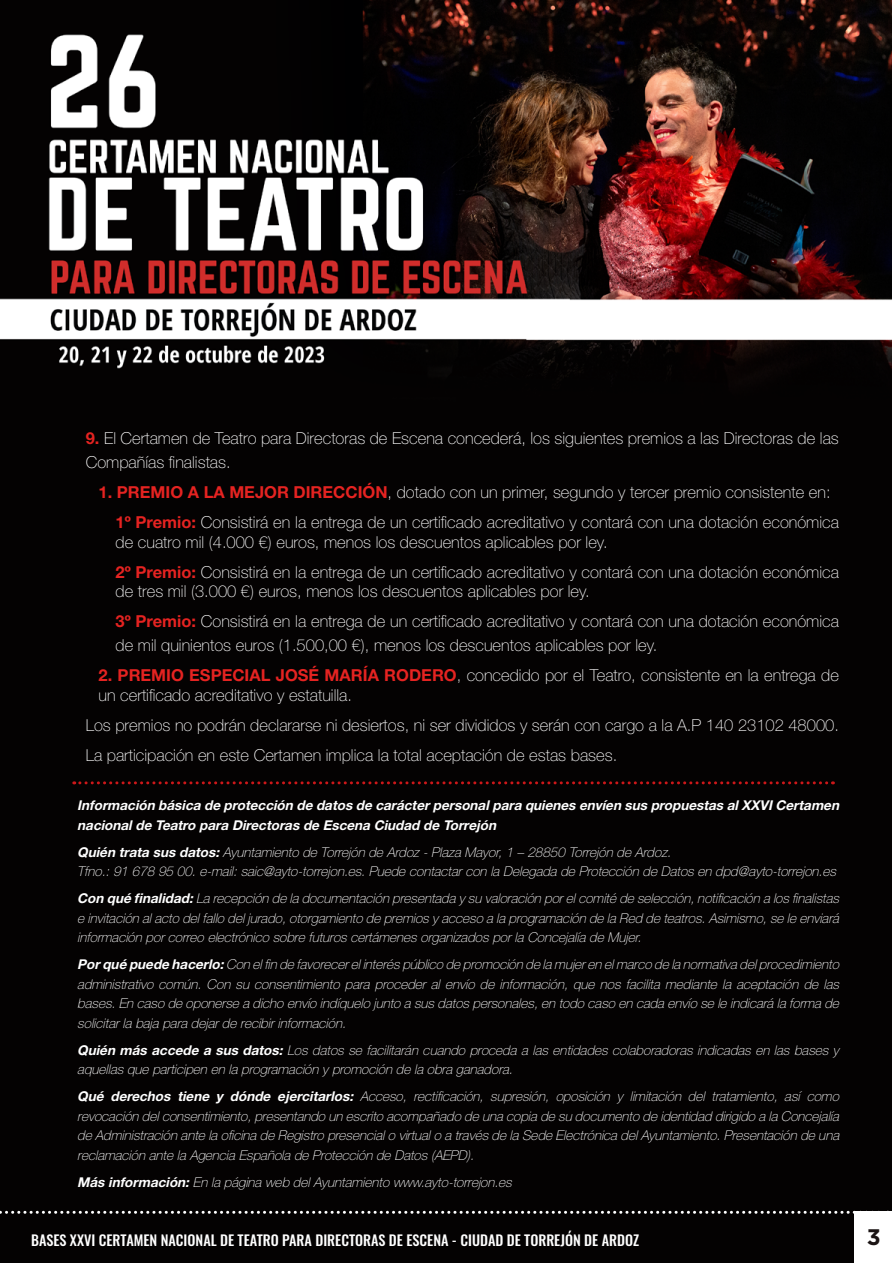
<style>
.page{position:relative;width:893px;height:1263px;background:#fff}
.page>*{position:absolute;margin:0;border:0;box-sizing:border-box;transform-origin:0 0}
.t1{font:700 22.5px "Gotham";color:#1b1414}
.t2{font:100 16.5px/30px "Helvetica Neue LT Std";color:#fff}
.t3{font:14.25px "Oswald";color:#fff}
.t4{font:italic 100 13.5px/19.5px "Helvetica Neue LT Std";color:#fff;text-align:justify}
.t5{font:italic 700 13.5px/19.5px "Helvetica Neue LT Std";color:#fff}
.s1{font-weight:700;color:#e52321}
.s2{font-weight:700}
</style>
<div class="page">
<img style="left:0;top:0;width:892px;height:1263px">
<svg style="left:0;top:1211px;width:855px;height:3px"></svg>
<div style="left:855px;top:1211px;width:38px;height:52px;background:#fff"></div>
<svg style="left:74px;top:781px;width:759px;height:3px;background:#490909"></svg>
<p class="t2" style="left:86px;top:426px;width:754px;line-height:24px"><span class="s1">9.</span> El Certamen de Teatro para Directoras de Escena concederá, los siguientes premios a las Directoras de las<br>Compañías finalistas.</p>
<p class="t2" style="left:116px;top:477px;width:725px;text-indent:-17px"><span class="s1">1. PREMIO A LA MEJOR DIRECCIÓN</span>, dotado con un primer, segundo y tercer premio consistente en:<br><span class="s1">1º Premio:</span> Consistirá en la entrega de un certificado acreditativo y contará con una dotación económica</p>
<p class="t2" style="left:116px;top:527px;width:725px">de cuatro mil (4.000 €) euros, menos los descuentos aplicables por ley.<br><span class="s1">2º Premio:</span> Consistirá en la entrega de un certificado acreditativo y contará con una dotación económica</p>
<p class="t2" style="left:116px;top:576px;width:725px">de tres mil (3.000 €) euros, menos los descuentos aplicables por ley.<br><span class="s1">3º Premio:</span> Consistirá en la entrega de un certificado acreditativo y contará con una dotación económica</p>
<p class="t2" style="left:116px;top:630px;width:543px">de mil quinientos euros (1.500,00 €), menos los descuentos aplicables por ley.</p>
<p class="t2" style="left:99px;top:666px;width:742px;line-height:19.5px"><span class="s1">2. PREMIO ESPECIAL JOSÉ MARÍA RODERO</span>, concedido por el Teatro, consistente en la entrega de un certificado acreditativo y estatuilla.</p>
<p class="t2" style="left:86px;top:710px;width:755px">Los premios no podrán declararse ni desiertos, ni ser divididos y serán con cargo a la A.P 140 23102 48000.<br>La participación en este Certamen implica la total aceptación de estas bases.</p>
<p class="t5" style="left:77px;top:795px;width:767px">Información básica de protección de datos de carácterpersonalpara quienes envíen sus propuestas alXXVICertamen nacionalde Teatro para Directoras de Escena Ciudad de Torrejón</p>
<p class="t4" style="left:77px;top:842px;width:763px"><span class="s2">Quién trata sus datos:</span> Ayuntamiento de Torrejón de Ardoz-Plaza Mayor,1 – 28850 Torrejón de Ardoz.<br>Tfno.:91 678 95 00.e-mail:saic@ayto-torrejon.es.Puede contactarcon la Delegada de Protección de Datos en dpd@ayto-torrejon.es</p>
<p class="t4" style="left:77px;top:889px;width:766px"><span class="s2">Con qué finalidad:</span>La recepción de la documentación presentada y su valoración porelcomité de selección,notificación a los finalistas e invitación alacto delfallo deljurado,otorgamiento de premios y acceso a la programación de la Red de teatros.Asimismo,se le enviará información porcorreo electrónico sobre futuros certámenes organizados porla Concejalía de Mujer.</p>
<p class="t4" style="left:77px;top:955px;width:766px"><span class="s2">Porqué puede hacerlo:</span>Con elfin de favorecerelinterés público de promoción de la mujeren elmarco de la normativa delprocedimiento administrativo común. Con su consentimiento para proceder al envío de información, que nos facilita mediante la aceptación de las bases.En caso de oponerse a dicho envío indíquelo junto a sus datos personales,en todo caso en cada envío se le indicará la forma de solicitarla baja para dejarde recibirinformación.</p>
<p class="t4" style="left:77px;top:1040px;width:763px"><span class="s2">Quién más accede a sus datos:</span> Los datos se facilitarán cuando proceda a las entidades colaboradoras indicadas en las bases y aquellas que participen en la programación y promoción de la obra ganadora.</p>
<p class="t4" style="left:77px;top:1087px;width:766px"><span class="s2">Qué derechos tiene y dónde ejercitarlos:</span> Acceso, rectificación, supresión, oposición y limitación del tratamiento, así como revocación delconsentimiento,presentando un escrito acompañado de una copia de su documento de identidad dirigido a la Concejalía de Administración ante la oficina de Registro presencialo virtualo a través de la Sede Electrónica delAyuntamiento.Presentación de una reclamación ante la Agencia Española de Protección de Datos (AEPD).</p>
<p class="t4" style="left:77px;top:1172px;width:439px"><span class="s2">Más información:</span>En la página web delAyuntamiento www.ayto-torrejon.es</p>
<p class="t3" style="left:31px;top:1227px;width:609px">BASES XXVI CERTAMEN NACIONAL DE TEATRO PARA DIRECTORAS DE ESCENA - CIUDAD DE TORREJÓN DE ARDOZ</p>
<h1 class="t1" style="left:867px;top:1222px;width:15px">3</h1>
</div>
